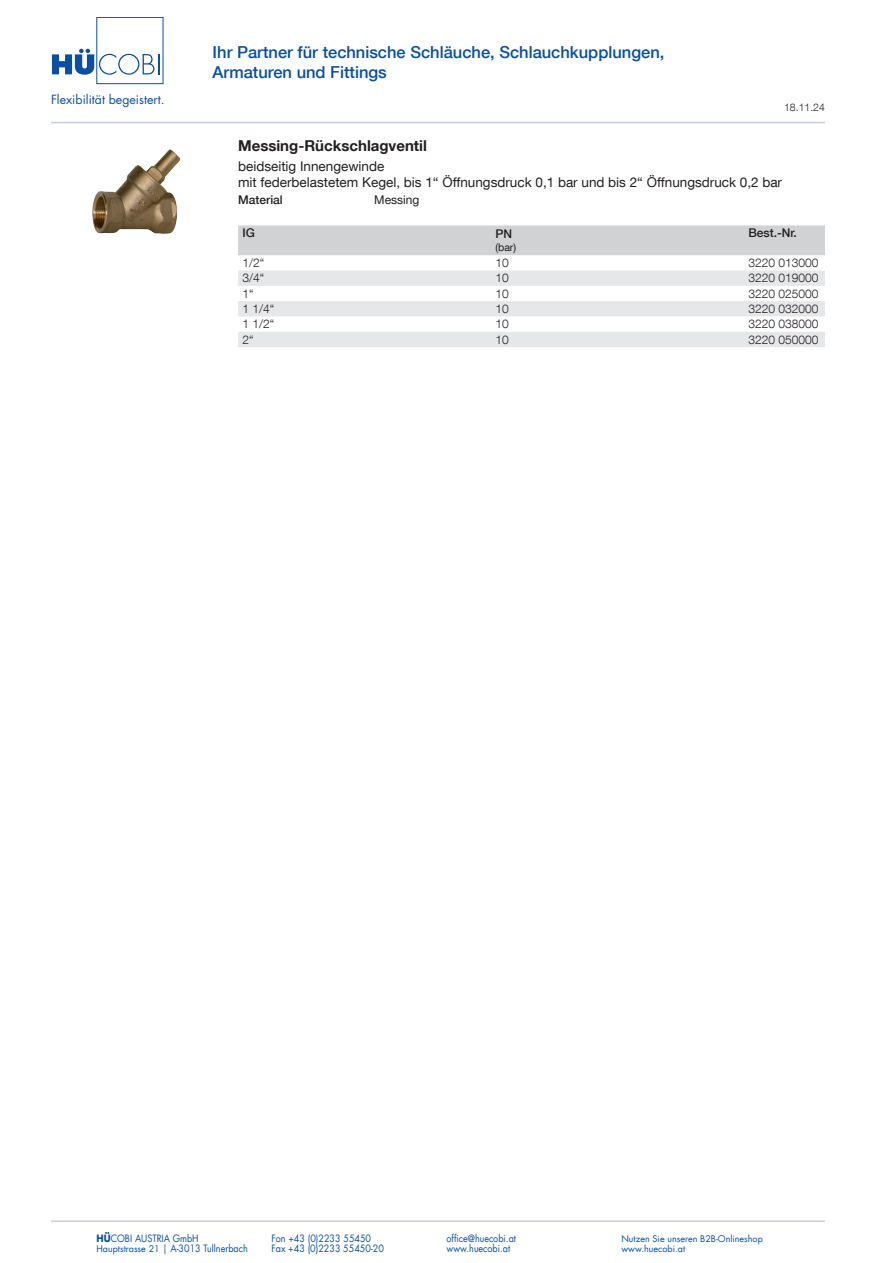
<style>
.page{position:relative;width:893px;height:1263px;background:#fff}
.page>*{position:absolute;margin:0;border:0;box-sizing:border-box;transform-origin:0 0}
.t1{font:500 16.5px/19.8px "Helvetica Neue LT Com";color:#0a4fa2}
.t2{font:700 15px "Helvetica Neue LT Com";color:#231f20}
.t3{font:13.5px/16.2px "Helvetica Neue LT Com";color:#231f20}
.t4{font:12.3px "Futura LT";color:#0a4fa2}
.t5{font:300 12px "Helvetica Neue LT Com";color:#231f20}
.t6{font:500 12px "Helvetica Neue LT Com";color:#231f20}
.t7{font:12px "Helvetica Neue LT Com";color:#231f20}
.t8{font:300 10.5px "Helvetica Neue LT Com";color:#231f20}
.t9{font:10.5px "Helvetica Neue LT Com";color:#231f20}
.t10{font:9.9px "Futura LT";color:#0a4fa2;scale:.91 1}
.t11{font:9px "Futura LT";color:#0a4fa2}
.s1{font-weight:700}
.s2{font-size:9px}
</style>
<div class="page">
<hr style="left:51px;top:122px;width:774px;height:1px;background:#c7cbe6">
<hr style="left:51px;top:1220px;width:774px;height:2px;background:#c7cbe6">
<div style="left:96px;top:17px;width:67px;height:67px;border:1px solid #0a4fa2"></div>
<svg style="left:52px;top:49px;width:108px;height:26px"></svg>
<div style="left:238px;top:225px;width:587px;height:30px;background:#d1d2d4"></div>
<svg style="left:238px;top:271px;width:587px;height:76px"></svg>
<img style="left:92px;top:149px;width:89px;height:85px">
<p class="t4" style="left:51px;top:91px;width:115px">Flexibilität begeistert.</p>
<h1 class="t1" style="left:213px;top:42px;width:453px">Ihr Partner für technische Schläuche, Schlauchkupplungen,<br>Armaturen und Fittings</h1>
<p class="t8" style="left:784px;top:101px;width:42px">18.11.24</p>
<h2 class="t2" style="left:238px;top:136px;width:190px">Messing-Rückschlagventil</h2>
<h3 class="t3" style="left:238px;top:158px;width:545px">beidseitig Innengewinde<br>mit federbelastetem Kegel, bis 1“ Öffnungsdruck 0,1 bar und bis 2“ Öffnungsdruck 0,2 bar</h3>
<p class="t6" style="left:238px;top:193px;width:46px">Material</p>
<p class="t7" style="left:374px;top:193px;width:47px">Messing</p>
<p class="t6" style="left:242px;top:226px;width:14px">IG</p>
<p class="t6" style="left:495px;top:227px;width:18px">PN</p>
<p class="t9" style="left:495px;top:241px;width:22px">(bar)</p>
<p class="t6" style="left:748px;top:226px;width:50px">Best.-Nr.</p>
<p class="t5" style="left:242px;top:256px;width:23px">1/2“</p>
<p class="t5" style="left:495px;top:256px;width:15px">10</p>
<p class="t5" style="left:748px;top:256px;width:72px">3220 013000</p>
<p class="t5" style="left:242px;top:271px;width:23px">3/4“</p>
<p class="t5" style="left:495px;top:271px;width:15px">10</p>
<p class="t5" style="left:748px;top:271px;width:72px">3220 019000</p>
<p class="t5" style="left:242px;top:286px;width:13px">1“</p>
<p class="t5" style="left:495px;top:286px;width:15px">10</p>
<p class="t5" style="left:748px;top:286px;width:72px">3220 025000</p>
<p class="t5" style="left:242px;top:301px;width:33px">1 1/4“</p>
<p class="t5" style="left:495px;top:301px;width:15px">10</p>
<p class="t5" style="left:748px;top:301px;width:72px">3220 032000</p>
<p class="t5" style="left:242px;top:317px;width:33px">1 1/2“</p>
<p class="t5" style="left:495px;top:317px;width:15px">10</p>
<p class="t5" style="left:748px;top:317px;width:72px">3220 038000</p>
<p class="t5" style="left:242px;top:332px;width:13px">2“</p>
<p class="t5" style="left:495px;top:332px;width:15px">10</p>
<p class="t5" style="left:748px;top:332px;width:72px">3220 050000</p>
<p class="t10" style="left:97px;top:1232px;width:114px"><span class="s1">HÜ</span>COBI AUSTRIA GmbH</p>
<p class="t10" style="left:271px;top:1232px;width:111px">Fon +43 (0)2233 55450</p>
<p class="t10" style="left:446px;top:1232px;width:78px">office@huecobi.at</p>
<p class="t11" style="left:621px;top:1233px;width:143px">Nutzen Sie unseren B2B-Onlineshop</p>
<p class="t10" style="left:97px;top:1242px;width:168px"><span class="s2">Hauptstrasse 21</span> | A-3013 Tullnerbach</p>
<p class="t10" style="left:271px;top:1242px;width:125px">Fax +43 (0)2233 55450-20</p>
<p class="t10" style="left:446px;top:1242px;width:72px">www.huecobi.at</p>
<p class="t11" style="left:621px;top:1243px;width:65px">www.huecobi.at</p>
</div>
